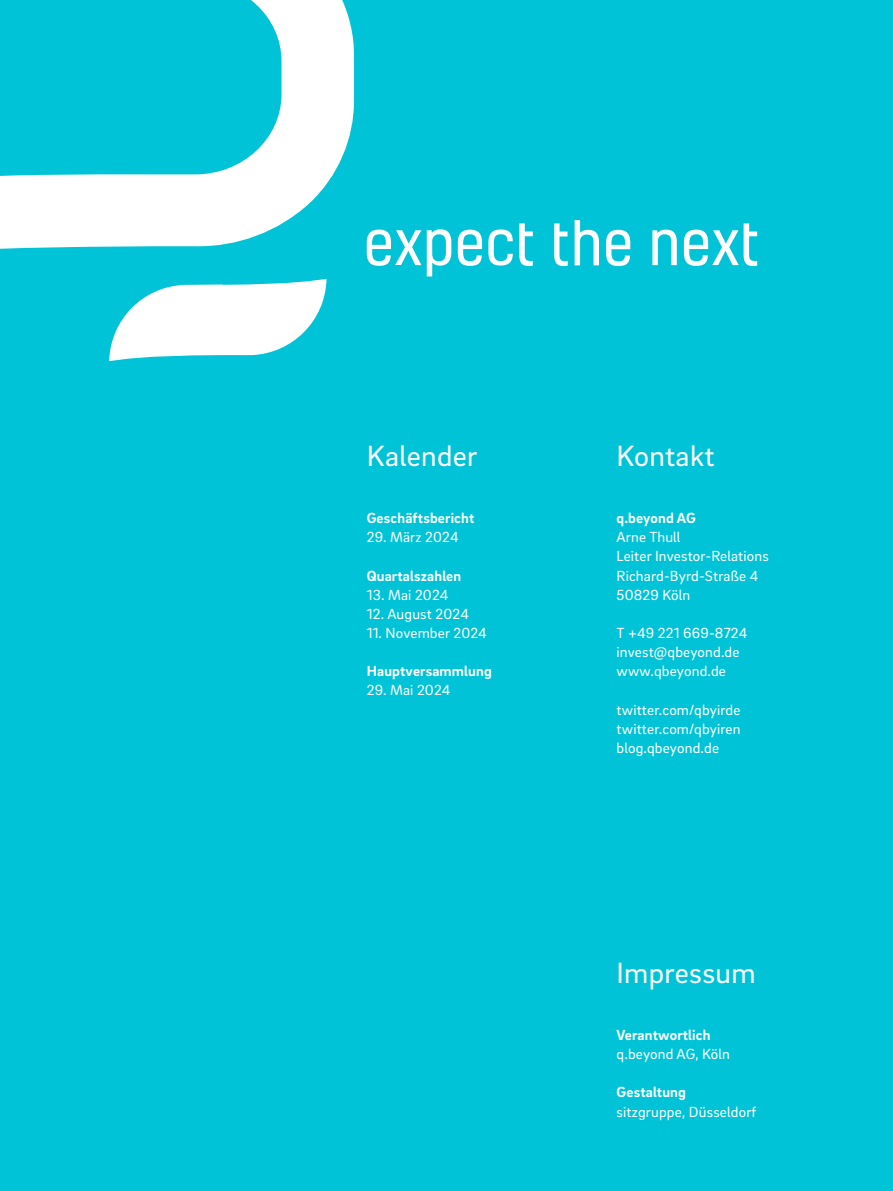
<style>
.page{position:relative;width:893px;height:1191px;background:#00c3d7}
.page>*{position:absolute;margin:0;border:0;box-sizing:border-box;transform-origin:0 0}
.t1{font:30px "Brix Sans";letter-spacing:.01em;color:#fff}
.t2{font:15px/19.2px "Brix Sans";letter-spacing:.01em;color:#fff}
.t3{font:700 15px "Brix Sans";letter-spacing:.01em;color:#fff}
</style>
<div class="page">
<svg style="left:0;top:0;width:354px;height:249px"></svg>
<svg style="left:109px;top:279px;width:217px;height:82px"></svg>
<svg style="left:367px;top:220px;width:390px;height:56px"></svg>
<h1 class="t1" style="left:367px;top:436px;width:112px">Kalender</h1>
<p class="t3" style="left:367px;top:508px;width:109px">Geschäftsbericht</p>
<p class="t2" style="left:367px;top:527px;width:93px">29. März 2024</p>
<p class="t3" style="left:367px;top:566px;width:96px">Quartalszahlen</p>
<p class="t2" style="left:367px;top:584px;width:83px">13. Mai 2024</p>
<p class="t2" style="left:367px;top:603px;width:104px">12. August 2024</p>
<p class="t2" style="left:367px;top:623px;width:122px">11. November 2024</p>
<p class="t3" style="left:367px;top:661px;width:126px">Hauptversammlung</p>
<p class="t2" style="left:367px;top:680px;width:85px">29. Mai 2024</p>
<h1 class="t1" style="left:617px;top:436px;width:100px">Kontakt</h1>
<p class="t3" style="left:617px;top:508px;width:81px">q.beyond AG</p>
<p class="t2" style="left:617px;top:527px;width:154px">Arne Thull<br>Leiter Investor-Relations<br>Richard-Byrd-Straße 4<br>50829 Köln</p>
<p class="t2" style="left:617px;top:623px;width:132px">T +49 221 669-8724 invest@qbeyond.de www.qbeyond.de</p>
<p class="t2" style="left:617px;top:699px;width:125px;text-align:justify">twitter.com/qbyirde twitter.com/qbyiren blog.qbeyond.de</p>
<h1 class="t1" style="left:617px;top:953px;width:141px">Impressum</h1>
<p class="t3" style="left:617px;top:1025px;width:95px">Verantwortlich</p>
<p class="t2" style="left:617px;top:1043px;width:115px">q.beyond AG, Köln</p>
<p class="t3" style="left:617px;top:1082px;width:71px">Gestaltung</p>
<p class="t2" style="left:617px;top:1101px;width:141px">sitzgruppe, Düsseldorf</p>
</div>
